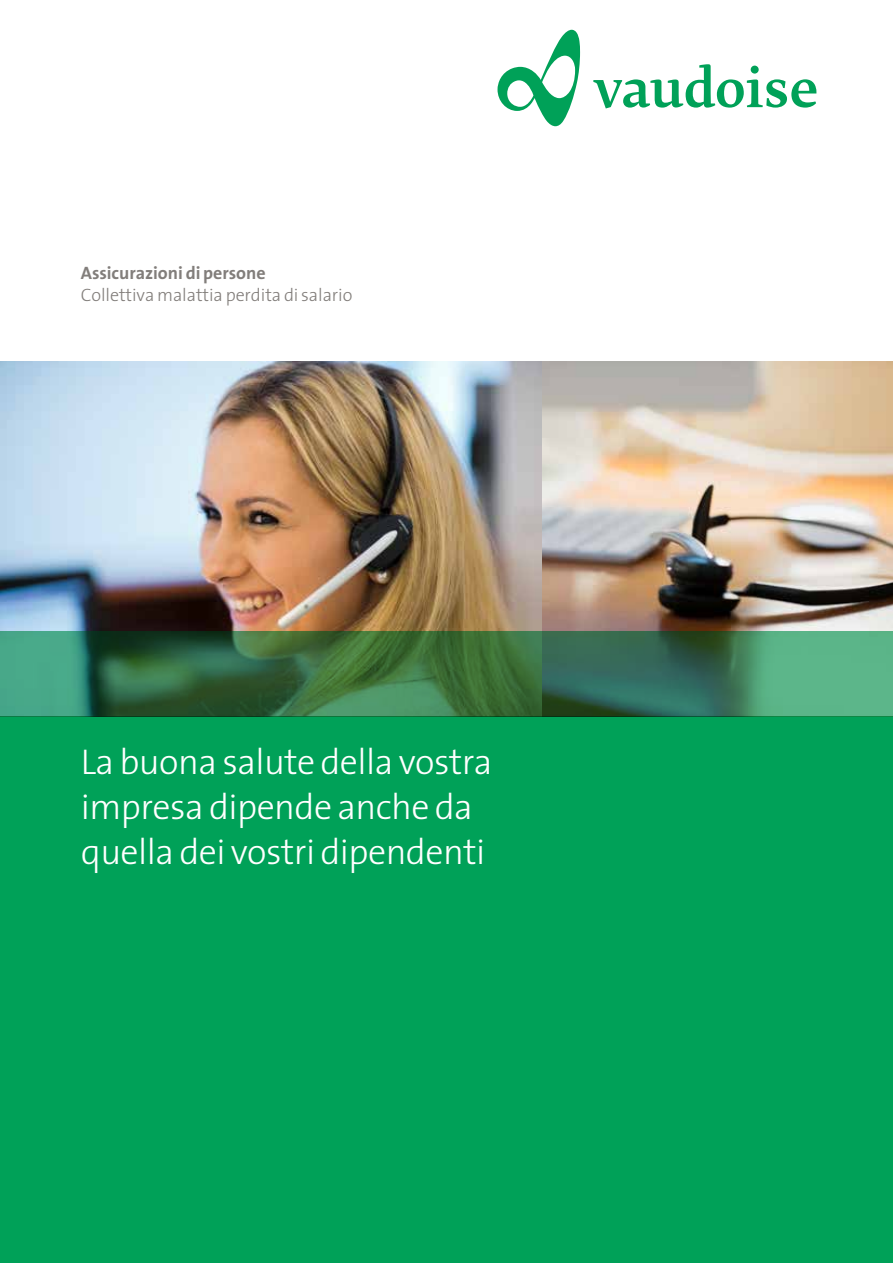
<style>
.page{position:relative;width:893px;height:1263px;background:#fff}
.page>*{position:absolute;margin:0;border:0;box-sizing:border-box;transform-origin:0 0}
.t1{font:300 36px/45px "The Sans";letter-spacing:-.015em;color:#fff}
.t2{font:300 18px "The Sans";letter-spacing:-.005em;color:#827e7b}
.t3{font:700 18px "The Sans";letter-spacing:-.005em;color:#827e7b}
</style>
<div class="page">
<img style="left:1px;top:361px;width:892px;height:270px">
<div style="left:1px;top:716px;width:892px;height:547px;background:#00a158"></div>
<svg style="left:497px;top:30px;width:319px;height:96px"></svg>
<hr style="left:0;top:0;width:1px;height:1263px;background:#00a158">
<svg style="left:0;top:83px;width:1px;height:634px"></svg>
<svg style="left:0;top:631px;width:893px;height:85px;background:#3c7954"></svg>
<p class="t3" style="left:81px;top:258px;width:186px">Assicurazioni di persone</p>
<p class="t2" style="left:81px;top:280px;width:273px">Collettiva malattia perdita di salario</p>
<p class="t1" style="left:81px;top:738px;width:413px">La buona salute della vostra impresa dipende anche da quella dei vostri dipendenti</p>
</div>
